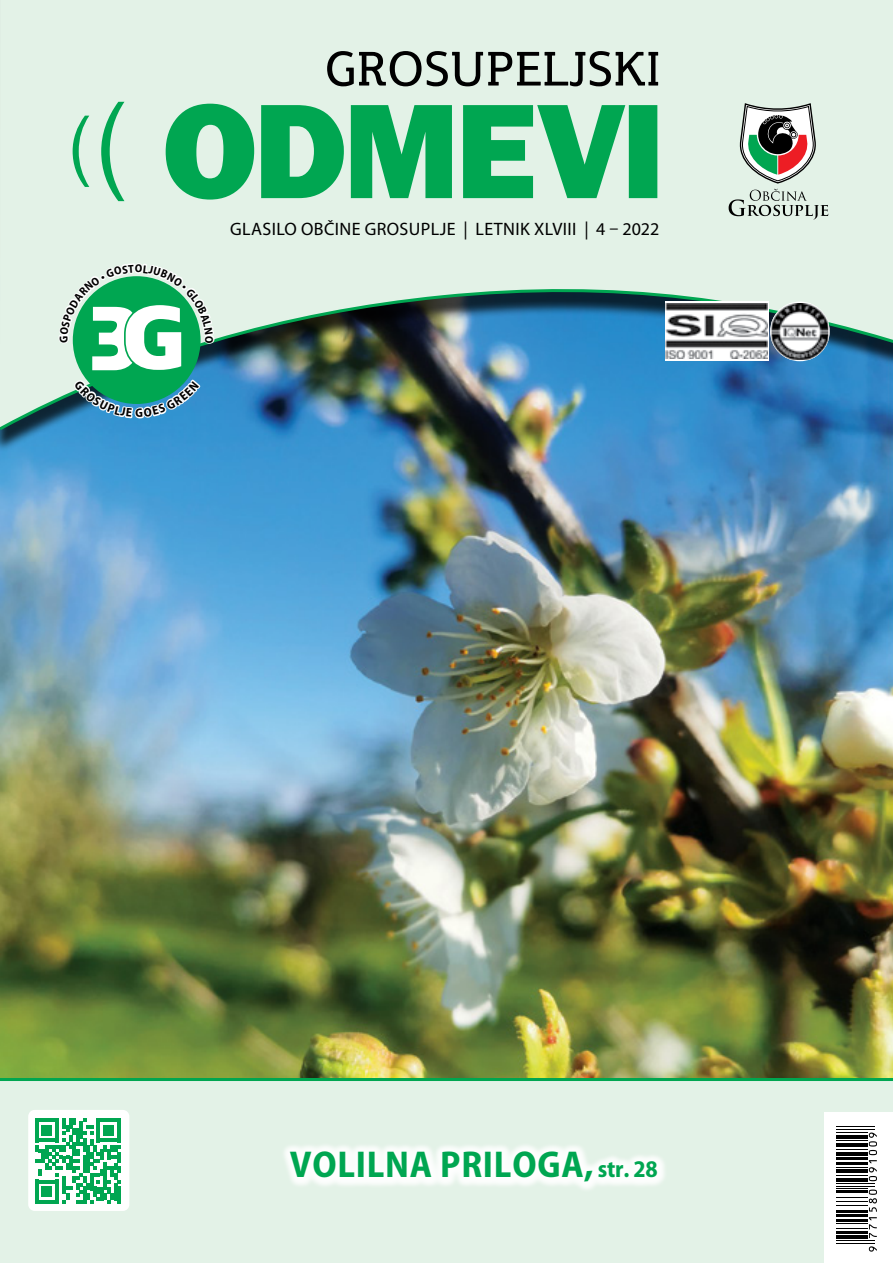
<style>
.page{position:relative;width:893px;height:1263px;background:#fff}
.page>*{position:absolute;margin:0;border:0;box-sizing:border-box;transform-origin:0 0}
.t1{font:900 84.45px "Sansa Pro";color:#fff}
.t2{font:700 semi-condensed 37.5px "Myriad Pro";letter-spacing:.02em;color:#00a651}
.t3{font:18px "Myriad Pro";letter-spacing:.02em;color:#000}
.s1{color:#00a651}
.s2{font-size:24px}
</style>
<div class="page">
<img style="left:0;top:452px;width:893px;height:626px">
<div style="left:0;top:1078px;width:893px;height:185px;background:#e3f2e7"></div>
<div style="left:0;top:0;width:893px;height:452px;background:#000;opacity:.75"></div>
<svg style="left:0;top:0;width:893px;height:433px;background:#b0ccce"></svg>
<div style="left:825px;top:1112px;width:68px;height:151px;background:#fff"></div>
<hr style="left:836px;top:1242px;width:39px;height:1px;background:#000">
<hr style="left:836px;top:1240px;width:39px;height:1px;background:#000">
<hr style="left:836px;top:1235px;width:31px;height:3px;background:#000">
<hr style="left:836px;top:1231px;width:31px;height:3px;background:#000">
<hr style="left:836px;top:1228px;width:31px;height:1px;background:#000">
<hr style="left:836px;top:1223px;width:31px;height:1px;background:#000">
<hr style="left:836px;top:1219px;width:31px;height:2px;background:#000">
<hr style="left:836px;top:1214px;width:31px;height:2px;background:#000">
<hr style="left:836px;top:1210px;width:31px;height:2px;background:#000">
<hr style="left:836px;top:1205px;width:31px;height:1px;background:#000">
<hr style="left:836px;top:1200px;width:31px;height:1px;background:#000">
<hr style="left:836px;top:1197px;width:31px;height:1px;background:#000">
<hr style="left:836px;top:1191px;width:31px;height:2px;background:#000">
<hr style="left:836px;top:1188px;width:31px;height:1px;background:#000">
<hr style="left:836px;top:1186px;width:39px;height:1px;background:#000">
<hr style="left:836px;top:1183px;width:39px;height:1px;background:#000">
<hr style="left:836px;top:1178px;width:31px;height:4px;background:#000">
<hr style="left:836px;top:1174px;width:31px;height:1px;background:#000">
<hr style="left:836px;top:1169px;width:31px;height:4px;background:#000">
<hr style="left:836px;top:1167px;width:31px;height:1px;background:#000">
<hr style="left:836px;top:1162px;width:31px;height:2px;background:#000">
<hr style="left:836px;top:1157px;width:31px;height:2px;background:#000">
<hr style="left:836px;top:1152px;width:31px;height:4px;background:#000">
<hr style="left:836px;top:1148px;width:31px;height:1px;background:#000">
<hr style="left:836px;top:1143px;width:31px;height:4px;background:#000">
<hr style="left:836px;top:1140px;width:31px;height:1px;background:#000">
<hr style="left:836px;top:1135px;width:31px;height:3px;background:#000">
<hr style="left:836px;top:1132px;width:31px;height:1px;background:#000">
<hr style="left:836px;top:1129px;width:39px;height:1px;background:#000">
<hr style="left:836px;top:1126px;width:39px;height:1px;background:#000">
<svg style="left:869px;top:1246px;width:8px;height:5px"></svg>
<svg style="left:869px;top:1189px;width:8px;height:49px"></svg>
<svg style="left:869px;top:1132px;width:8px;height:49px"></svg>
<div style="left:73px;top:276px;width:128px;height:128px;background:#00a651;border-radius:50%"></div>
<svg style="left:729px;top:102px;width:99px;height:118px;background:#b4bab0"></svg>
<svg style="left:166px;top:104px;width:491px;height:96px;background:#4cbf83"></svg>
<svg style="left:101px;top:102px;width:23px;height:99px;background:#96d8b4"></svg>
<svg style="left:73px;top:116px;width:16px;height:71px"></svg>
<svg style="left:327px;top:51px;width:331px;height:35px;background:#959f98"></svg>
<div style="left:28px;top:1110px;width:101px;height:101px;background:#fff;border-radius:6px"></div>
<svg style="left:35px;top:1118px;width:86px;height:86px"></svg>
<hr style="left:117px;top:1186px;width:4px;height:18px;background:#00a651">
<img style="left:771px;top:303px;width:57px;height:57px">
<svg style="left:665px;top:301px;width:104px;height:59px"></svg>
<img style="left:666px;top:303px;width:101px;height:56px">
<div style="left:280px;top:1140px;width:388px;height:52px;background:#fff;opacity:.75"></div>
<svg style="left:74px;top:380px;width:125px;height:37px"></svg>
<svg style="left:60px;top:264px;width:153px;height:79px"></svg>
<h1 class="t1" style="left:88px;top:282px;width:100px">3<span class="s1">G</span></h1>
<p class="t3" style="left:230px;top:218px;width:431px">GLASILO OBČINE GROSUPLJE | LETNIK XLVIII | 4 – 2022</p>
<h2 class="t2" style="left:290px;top:1144px;width:369px">VOLILNA PRILOGA, <span class="s2">str. 28</span></h2>
</div>
